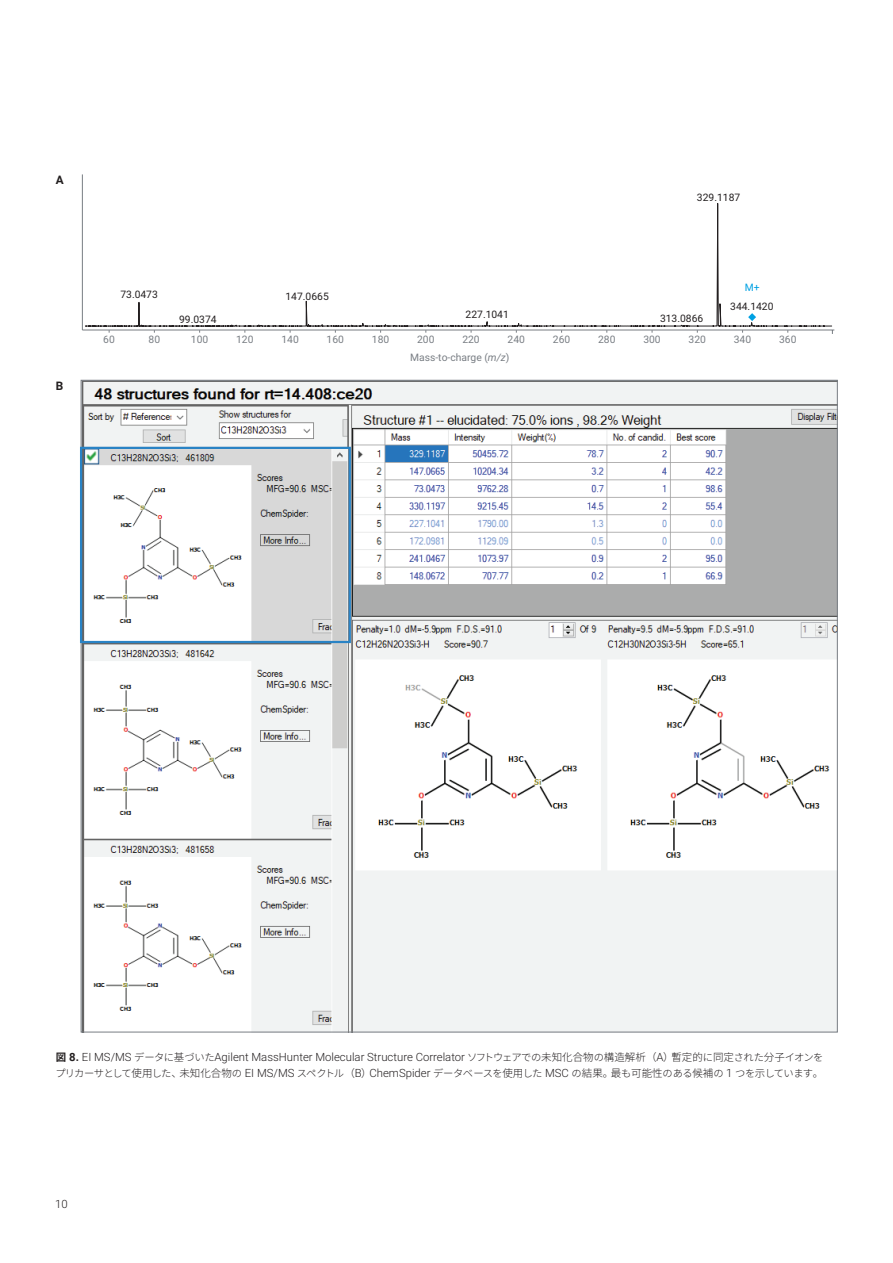
<style>
.page{position:relative;width:893px;height:1263px;background:#fff}
.page>*{position:absolute;margin:0;border:0;box-sizing:border-box;transform-origin:0 0}
.t1{font:700 11.85px "Roboto";color:#231f20}
.t2{font:300 11.4px "Roboto";color:#231f20}
.t3{font:300 10.35px "Noto Sans CJ Kjp";letter-spacing:-.05em;color:#231f20}
.t4{font:10.35px "Roboto";color:#787d83}
.t5{font:10.35px "Roboto";color:#231f20}
.t6{font:10.35px "Roboto";color:#00a1e3}
.s1{font-style:italic}
.s2{font-family:"Noto Sans CJ Kjp";font-weight:700;font-size:10.5px}
.s3{font-weight:700}
.s4{font-family:"Noto Sans CJ Kjp";font-size:10.35px}
.s5{font-family:"Noto Sans CJ Kjp";font-size:10.5px}
.s6{font-size:10.5px}
.s7{font-family:"Roboto";font-size:11.4px}
</style>
<div class="page">
<img style="left:83px;top:382px;width:753px;height:648px">
<div style="left:80px;top:447px;width:271px;height:196px;border:2px solid #2983c5"></div>
<hr style="left:82px;top:174px;width:1px;height:156px;background:#787d83">
<svg style="left:85px;top:203px;width:747px;height:416px"></svg>
<svg style="left:748px;top:313px;width:8px;height:8px"></svg>
<hr style="left:82px;top:330px;width:752px;height:1px;background:#787d83">
<p class="t1" style="left:56px;top:171px;width:9px">A</p>
<p class="t1" style="left:56px;top:378px;width:9px">B</p>
<p class="t5" style="left:120px;top:287px;width:39px">73.0473</p>
<p class="t5" style="left:179px;top:312px;width:39px">99.0374</p>
<p class="t5" style="left:285px;top:289px;width:45px">147.0665</p>
<p class="t5" style="left:466px;top:307px;width:45px">227.1041</p>
<p class="t5" style="left:697px;top:190px;width:45px">329.1187</p>
<p class="t6" style="left:745px;top:280px;width:16px">M+</p>
<p class="t5" style="left:660px;top:311px;width:45px">313.0866</p>
<p class="t5" style="left:730px;top:299px;width:45px">344.1420</p>
<p class="t4" style="left:103px;top:332px;width:13px">60</p>
<p class="t4" style="left:149px;top:332px;width:13px">80</p>
<p class="t4" style="left:191px;top:332px;width:19px">100</p>
<p class="t4" style="left:236px;top:332px;width:19px">120</p>
<p class="t4" style="left:281px;top:332px;width:19px">140</p>
<p class="t4" style="left:327px;top:332px;width:19px">160</p>
<p class="t4" style="left:372px;top:332px;width:19px">180</p>
<p class="t4" style="left:417px;top:332px;width:19px">200</p>
<p class="t4" style="left:462px;top:332px;width:19px">220</p>
<p class="t4" style="left:508px;top:332px;width:19px">240</p>
<p class="t4" style="left:553px;top:332px;width:19px">260</p>
<p class="t4" style="left:598px;top:332px;width:19px">280</p>
<p class="t4" style="left:643px;top:332px;width:19px">300</p>
<p class="t4" style="left:689px;top:332px;width:19px">320</p>
<p class="t4" style="left:734px;top:332px;width:19px">340</p>
<p class="t4" style="left:779px;top:332px;width:19px">360</p>
<p class="t4" style="left:410px;top:350px;width:101px">Mass-to-charge (<span class="s1">m/z</span>)</p>
<p class="t2" style="left:56px;top:1049px;width:769px"><span class="s2">図</span> <span class="s3">8.</span> EI MS/MS <span class="s4">データに</span><span class="s5">基</span><span class="s4">づいた</span>Agilent MassHunter Molecular Structure Correlator <span class="s4">ソフトウェアでの</span><span class="s5">未知化合物</span><span class="s4">の</span><span class="s5">構造解析（</span>A<span class="s5">）暫定的</span><span class="s4">に</span><span class="s5">同定</span><span class="s4">された</span><span class="s5">分子</span><span class="s4">イオンを</span></p>
<p class="t3" style="left:55px;top:1067px;width:770px">プリカーサとして<span class="s6">使用</span>した<span class="s6">、未知化合物</span>の <span class="s7">EI MS/MS</span> スペクトル<span class="s6">（</span><span class="s7">B</span><span class="s6">）</span><span class="s7">ChemSpider</span> データベースを<span class="s6">使用</span>した <span class="s7">MSC</span> の<span class="s6">結果。最</span>も<span class="s6">可能性</span>のある<span class="s6">候補</span>の <span class="s7">1</span> つを<span class="s6">示</span>しています<span class="s6">。</span></p>
<p class="t2" style="left:55px;top:1196px;width:14px">10</p>
</div>
